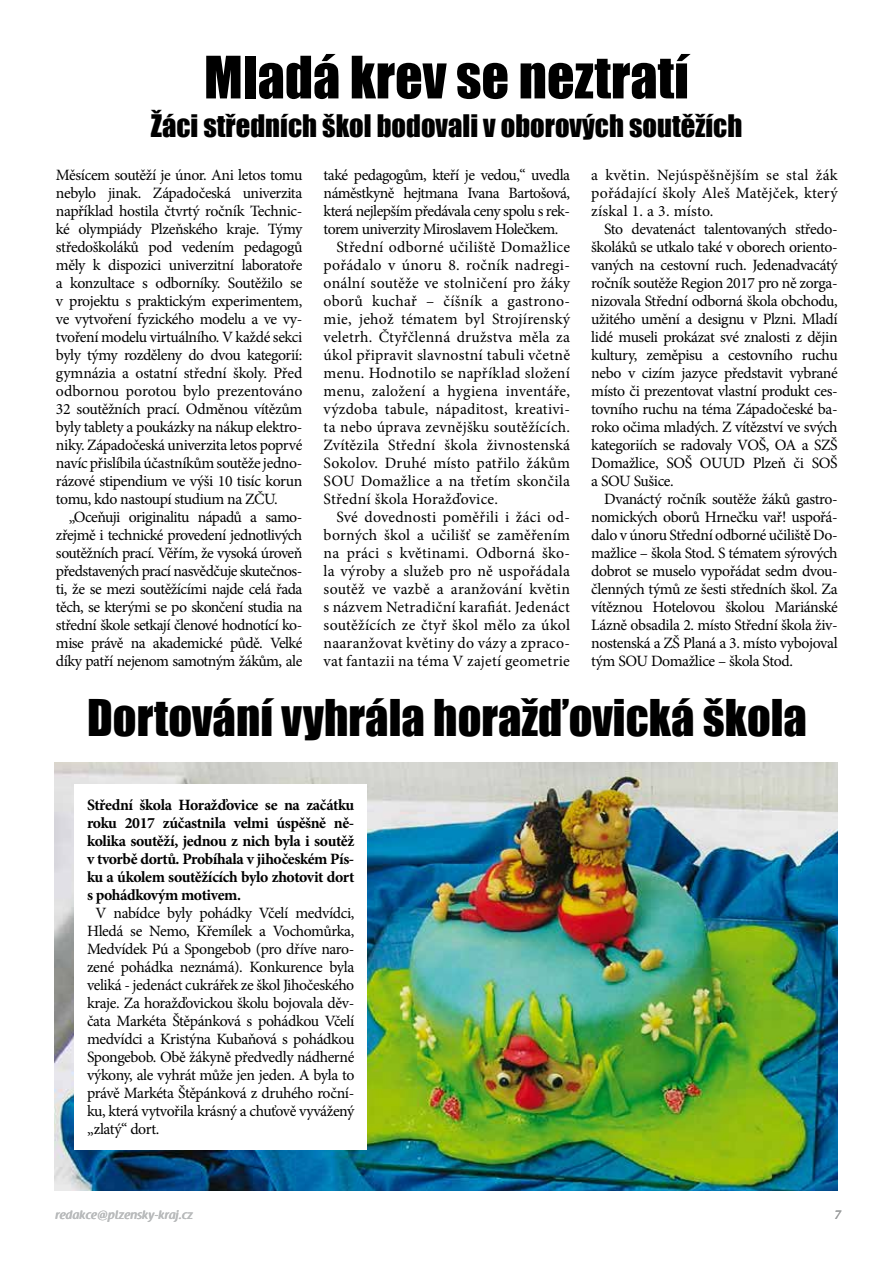
<style>
.page{position:relative;width:893px;height:1263px;background:#fff}
.page>*{position:absolute;margin:0;border:0;box-sizing:border-box;transform-origin:0 0}
.t1{font:54px "Impact";color:#000}
.t2{font:46.5px "Impact";color:#000}
.t3{font:28.5px "Impact";color:#000}
.t4{font:15.75px/18px "Minion Pro";letter-spacing:.01em;color:#000;text-align:justify}
.t5{font:700 15.75px/18px "Minion Pro";letter-spacing:-.025em;color:#000;text-align:justify}
.t6{font:15.75px "Minion Pro";letter-spacing:-.035em;color:#000}
.t7{font:15.75px "Minion Pro";letter-spacing:-.04em;color:#000}
.t8{font:600 12px "Raspoutine";letter-spacing:.025em;color:#b9bbbc}
.t9{font:12px "Raspoutine Classic";color:#9c9e9f}
</style>
<div class="page">
<img style="left:54px;top:763px;width:784px;height:428px">
<div style="left:74px;top:784px;width:293px;height:366px;background:#fff"></div>
<h1 class="t1" style="left:204px;top:35px;width:486px">Mladá krev se neztratí</h1>
<h3 class="t3" style="left:151px;top:104px;width:593px">Žáci středních škol bodovali v oborových soutěžích</h3>
<p class="t4" style="left:56px;top:166px;width:248px">Měsícem soutěží je únor. Ani letos tomu nebylo jinak. Západočeská univerzita například hostila čtvrtý ročník Technic&shy;ké olympiády Plzeňského kraje. Týmy středoškoláků pod vedením pedagogů měly k dispozici univerzitní laboratoře a konzultace s odborníky. Soutěžilo se v projektu s praktickým experimentem, ve vytvoření fyzického modelu a ve vy&shy;tvoření modelu virtuálního. V každé sekci byly týmy rozděleny do dvou kategorií: gymnázia a ostatní střední školy. Před odbornou porotou bylo prezentováno 32 soutěžních prací. Odměnou vítězům byly tablety a poukázky na nákup elektro&shy;niky. Západočeská univerzita letos poprvé navíc přislíbila účastníkům soutěže jedno&shy;rázové stipendium ve výši 10 tisíc korun tomu, kdo nastoupí studium na ZČU.</p>
<p class="t4" style="left:56px;top:508px;width:248px;text-indent:13px">„Oceňuji originalitu nápadů a samo&shy;zřejmě i technické provedení jednotlivých soutěžních prací. Věřím, že vysoká úroveň představených prací nasvědčuje skutečnos&shy;ti, že se mezi soutěžícími najde celá řada těch, se kterými se po skončení studia na střední škole setkají členové hodnotící ko&shy;mise právě na akademické půdě. Velké díky patří nejenom samotným žákům, ale</p>
<p class="t6" style="left:324px;top:164px;width:248px">také pedagogům, kteří je vedou,“ uvedla</p>
<p class="t7" style="left:324px;top:182px;width:248px">náměstkyně hejtmana Ivana Bartošová,</p>
<p class="t6" style="left:324px;top:200px;width:248px">která nejlepším předávala ceny spolu s rek-</p>
<p class="t7" style="left:324px;top:218px;width:236px">torem univerzity Miroslavem Holečkem.</p>
<p class="t4" style="left:336px;top:238px;width:235px">Střední odborné učiliště Domažlice</p>
<p class="t4" style="left:324px;top:256px;width:248px">pořádalo v únoru 8. ročník nadregi-</p>
<p class="t4" style="left:324px;top:274px;width:248px">onální soutěže ve stolničení pro žáky</p>
<p class="t4" style="left:324px;top:292px;width:248px">oborů kuchař – číšník a gastrono-</p>
<p class="t4" style="left:324px;top:310px;width:248px">mie, jehož tématem byl Strojírenský</p>
<p class="t4" style="left:324px;top:328px;width:248px">veletrh. Čtyřčlenná družstva měla za</p>
<p class="t4" style="left:324px;top:346px;width:248px">úkol připravit slavnostní tabuli včetně</p>
<p class="t4" style="left:324px;top:364px;width:248px">menu. Hodnotilo se například složení</p>
<p class="t4" style="left:324px;top:382px;width:248px">menu, založení a hygiena inventáře,</p>
<p class="t4" style="left:324px;top:400px;width:248px">výzdoba tabule, nápaditost, kreativi-</p>
<p class="t4" style="left:324px;top:418px;width:248px">ta nebo úprava zevnějšku soutěžících.</p>
<p class="t4" style="left:324px;top:436px;width:248px">Zvítězila Střední škola živnostenská</p>
<p class="t4" style="left:324px;top:454px;width:248px">Sokolov. Druhé místo patřilo žákům</p>
<p class="t4" style="left:324px;top:472px;width:248px">SOU Domažlice a na třetím skončila</p>
<p class="t4" style="left:324px;top:490px;width:176px">Střední škola Horažďovice.</p>
<p class="t4" style="left:336px;top:508px;width:235px">Své dovednosti poměřili i žáci od-</p>
<p class="t4" style="left:324px;top:526px;width:248px">borných škol a učilišť se zaměřením</p>
<p class="t4" style="left:324px;top:544px;width:248px">na práci s květinami. Odborná ško-</p>
<p class="t4" style="left:324px;top:562px;width:248px">la výroby a služeb pro ně uspořádala</p>
<p class="t4" style="left:324px;top:580px;width:248px">soutěž ve vazbě a aranžování květin</p>
<p class="t4" style="left:324px;top:598px;width:248px">s názvem Netradiční karafiát. Jedenáct</p>
<p class="t4" style="left:324px;top:616px;width:248px">soutěžících ze čtyř škol mělo za úkol</p>
<p class="t4" style="left:324px;top:634px;width:248px">naaranžovat květiny do vázy a zpraco-</p>
<p class="t4" style="left:324px;top:652px;width:248px">vat fantazii na téma V zajetí geometrie</p>
<p class="t4" style="left:591px;top:166px;width:248px">a květin. Nejúspěšnějším se stal žák pořádající školy Aleš Matějček, který získal 1. a 3. místo.</p>
<p class="t4" style="left:591px;top:220px;width:248px;text-indent:13px">Sto devatenáct talentovaných středo&shy;školáků se utkalo také v oborech oriento&shy;vaných na cestovní ruch. Jedenadvacátý ročník soutěže Region 2017 pro ně zorga&shy;nizovala Střední odborná škola obchodu, užitého umění a designu v Plzni. Mladí lidé museli prokázat své znalosti z dějin kultury, zeměpisu a cestovního ruchu nebo v cizím jazyce představit vybrané místo či prezentovat vlastní produkt ces&shy;tovního ruchu na téma Západočeské ba&shy;roko očima mladých. Z vítězství ve svých kategoriích se radovaly VOŠ, OA a SZŠ Domažlice, SOŠ OUUD Plzeň či SOŠ a SOU Sušice.</p>
<p class="t4" style="left:591px;top:490px;width:248px;text-indent:13px">Dvanáctý ročník soutěže žáků gastro&shy;nomických oborů Hrnečku vař! uspořá&shy;dalo v únoru Střední odborné učiliště Do&shy;mažlice – škola Stod. S tématem sýrových dobrot se muselo vypořádat sedm dvou&shy;členných týmů ze šesti středních škol. Za vítěznou Hotelovou školou Mariánské Lázně obsadila 2. místo Střední škola živ&shy;nostenská a ZŠ Planá a 3. místo vybojoval tým SOU Domažlice – škola Stod.</p>
<h2 class="t2" style="left:87px;top:682px;width:721px">Dortování vyhrála horažďovická škola</h2>
<p class="t5" style="left:87px;top:796px;width:269px">Střední škola Horažďovice se na začátku roku 2017 zúčastnila velmi úspěšně ně&shy;kolika soutěží, jednou z nich byla i soutěž v tvorbě dortů. Probíhala v jihočeském Pís&shy;ku a úkolem soutěžících bylo zhotovit dort s pohádkovým motivem.</p>
<p class="t4" style="left:87px;top:904px;width:269px;text-indent:9px">V nabídce byly pohádky Včelí medvídci, Hledá se Nemo, Křemílek a Vochomůrka, Medvídek Pú a Spongebob (pro dříve naro&shy;zené pohádka neznámá). Konkurence byla veliká - jedenáct cukrářek ze škol Jihočeského kraje. Za horažďovickou školu bojovala děv&shy;čata Markéta Štěpánková s pohádkou Včelí medvídci a Kristýna Kubaňová s pohádkou Spongebob. Obě žákyně předvedly nádherné výkony, ale vyhrát může jen jeden. A byla to právě Markéta Štěpánková z druhého roční&shy;ku, která vytvořila krásný a chuťově vyvážený „zlatý“ dort.</p>
<p class="t8" style="left:56px;top:1208px;width:139px">redakce@plzensky-kraj.cz</p>
<p class="t9" style="left:834px;top:1208px;width:8px">7</p>
</div>
